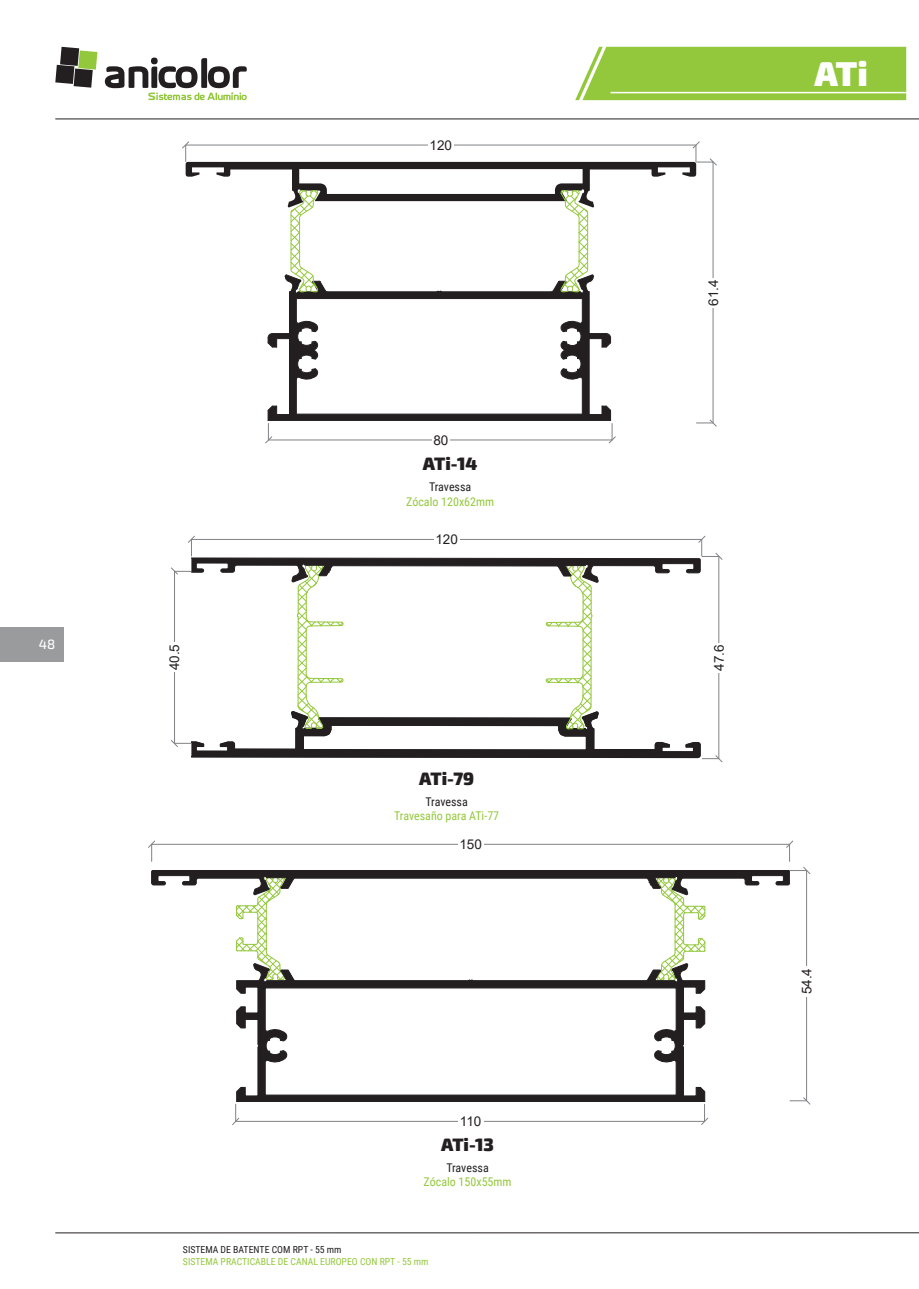
<style>
.page{position:relative;width:919px;height:1289px;background:#fff}
.page>*{position:absolute;margin:0;border:0;box-sizing:border-box;transform-origin:0 0}
.t1{font:900 34.5px "Exo 2.0";color:#fff}
.t2{font:900 18px "Exo 2.0";color:#231f20}
.t3{font:13.5px "Arial";color:#231f20}
.t4{font:500 13.5px "Exo 2.0";color:#fff}
.t5{font:12px "Roboto Condensed";color:#94c83c}
.t6{font:12px "Roboto Condensed";color:#231f20}
.t7{font:9.75px "Roboto Condensed";color:#94c83c}
.t8{font:9.75px "Roboto Condensed";color:#231f20}
</style>
<div class="page">
<svg style="left:575px;top:47px;width:331px;height:53px;background:#9acb47"></svg>
<hr style="left:610px;top:92px;width:296px;height:1px;background:#fff">
<div style="left:0;top:627px;width:64px;height:34px;background:#999b9d"></div>
<svg style="left:152px;top:870px;width:637px;height:93px"></svg>
<svg style="left:237px;top:963px;width:467px;height:138px"></svg>
<svg style="left:803px;top:867px;width:7px;height:7px"></svg>
<svg style="left:803px;top:1097px;width:7px;height:7px"></svg>
<svg style="left:232px;top:1117px;width:7px;height:8px"></svg>
<svg style="left:701px;top:1117px;width:7px;height:8px"></svg>
<div style="left:151px;top:844px;width:638px;height:17px;border:1px solid #808285"></div>
<div style="left:458px;top:839px;width:25px;height:10px;background:#fff"></div>
<svg style="left:786px;top:840px;width:7px;height:8px"></svg>
<svg style="left:148px;top:840px;width:7px;height:8px"></svg>
<svg style="left:289px;top:380px;width:300px;height:40px"></svg>
<hr style="left:582px;top:379px;width:1px;height:35px;background:#231f20">
<hr style="left:296px;top:414px;width:286px;height:1px;background:#231f20">
<hr style="left:296px;top:379px;width:1px;height:35px;background:#231f20">
<hr style="left:289px;top:338px;width:1px;height:76px;background:#231f20">
<svg style="left:267px;top:405px;width:22px;height:16px"></svg>
<hr style="left:268px;top:420px;width:342px;height:1px;background:#231f20">
<svg style="left:589px;top:405px;width:22px;height:16px"></svg>
<hr style="left:589px;top:338px;width:1px;height:76px;background:#231f20">
<svg style="left:186px;top:162px;width:510px;height:218px"></svg>
<svg style="left:709px;top:158px;width:7px;height:8px"></svg>
<svg style="left:709px;top:419px;width:7px;height:8px"></svg>
<div style="left:268px;top:423px;width:344px;height:17px;border:1px solid #808285"></div>
<div style="left:432px;top:435px;width:17px;height:10px;background:#fff"></div>
<svg style="left:265px;top:436px;width:7px;height:7px"></svg>
<svg style="left:608px;top:436px;width:8px;height:7px"></svg>
<div style="left:185px;top:145px;width:511px;height:17px;border:1px solid #808285"></div>
<div style="left:428px;top:140px;width:25px;height:10px;background:#fff"></div>
<svg style="left:692px;top:141px;width:7px;height:8px"></svg>
<svg style="left:182px;top:141px;width:7px;height:8px"></svg>
<svg style="left:191px;top:557px;width:510px;height:201px"></svg>
<div style="left:701px;top:556px;width:18px;height:202px;border:1px solid #808285"></div>
<div style="left:714px;top:642px;width:9px;height:30px;background:#fff"></div>
<svg style="left:715px;top:553px;width:7px;height:7px"></svg>
<svg style="left:715px;top:755px;width:7px;height:7px"></svg>
<div style="left:191px;top:539px;width:510px;height:17px;border:1px solid #808285"></div>
<div style="left:434px;top:534px;width:25px;height:10px;background:#fff"></div>
<svg style="left:698px;top:535px;width:7px;height:8px"></svg>
<svg style="left:188px;top:535px;width:7px;height:8px"></svg>
<div style="left:174px;top:571px;width:17px;height:172px;border:1px solid #808285"></div>
<div style="left:169px;top:642px;width:10px;height:30px;background:#fff"></div>
<svg style="left:171px;top:567px;width:7px;height:7px"></svg>
<svg style="left:171px;top:739px;width:7px;height:8px"></svg>
<svg style="left:55px;top:47px;width:42px;height:41px"></svg>
<svg style="left:105px;top:58px;width:142px;height:42px"></svg>
<hr style="left:55px;top:119px;width:863px;height:1px;background:#231f20">
<hr style="left:55px;top:1232px;width:863px;height:1px;background:#231f20">
<p class="t4" style="left:39px;top:636px;width:18px">48</p>
<p class="t3" style="left:429px;top:136px;width:24px">120</p>
<p class="t3" style="left:433px;top:431px;width:17px">80</p>
<h2 class="t2" style="left:423px;top:452px;width:56px">ATi-14</h2>
<p class="t6" style="left:429px;top:478px;width:44px">Travessa</p>
<p class="t5" style="left:406px;top:493px;width:90px">Zócalo 120x62mm</p>
<p class="t3" style="left:165px;top:670px;width:28px;rotate:-90deg">40.5</p>
<p class="t3" style="left:435px;top:530px;width:24px">120</p>
<h2 class="t2" style="left:419px;top:767px;width:56px">ATi-79</h2>
<p class="t6" style="left:425px;top:793px;width:44px">Travessa</p>
<p class="t5" style="left:394px;top:807px;width:106px">Travesaño para ATi-77</p>
<p class="t3" style="left:459px;top:834px;width:24px">150</p>
<p class="t3" style="left:460px;top:1112px;width:23px">110</p>
<h2 class="t2" style="left:441px;top:1133px;width:54px">ATi-13</h2>
<p class="t6" style="left:446px;top:1159px;width:44px">Travessa</p>
<p class="t5" style="left:423px;top:1173px;width:90px">Zócalo 150x55mm</p>
<p class="t8" style="left:183px;top:1242px;width:160px">SISTEMA DE BATENTE COM RPT - 55 mm</p>
<p class="t7" style="left:183px;top:1254px;width:247px">SISTEMA PRACTICABLE DE CANAL EUROPEO CON RPT - 55 mm</p>
<p class="t3" style="left:704px;top:305px;width:28px;rotate:-90deg">61.4</p>
<h1 class="t1" style="left:814px;top:53px;width:55px">ATi</h1>
<p class="t3" style="left:709px;top:670px;width:28px;rotate:-90deg">47.6</p>
<p class="t3" style="left:797px;top:994px;width:28px;rotate:-90deg">54.4</p>
</div>
